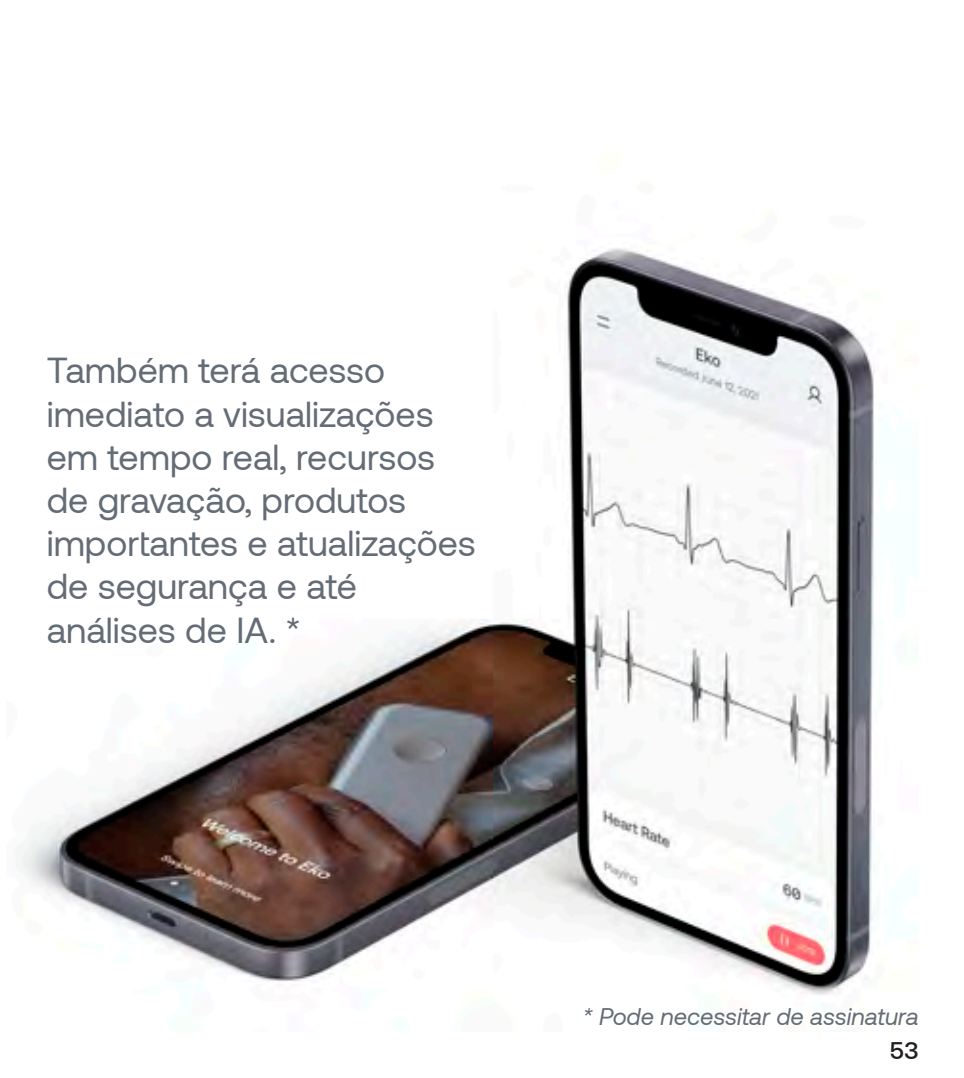
<style>
.page{position:relative;width:964px;height:1078px;background:#fff}
.page>*{position:absolute;margin:0;border:0;box-sizing:border-box;transform-origin:0 0}
.body{font:36px/43.2px "Aeonik";color:#646c75}
.TOC{font:italic 24px "Aeonik";color:#646c75}
.t1{font:500 24px "Aeonik";color:#231f20}
</style>
<div class="page">
<img style="left:14px;top:248px;width:865px;height:757px">
<p class="body" style="left:47px;top:349px;width:430px">Também terá acesso imediato a visualizações em tempo real, recursos de gravação, produtos importantes e atualizações de segurança e até análises de IA. *</p>
<p class="TOC" style="left:582px;top:1002px;width:337px">* Pode necessitar de assinatura</p>
<p class="t1" style="left:890px;top:1037px;width:30px">53</p>
</div>
